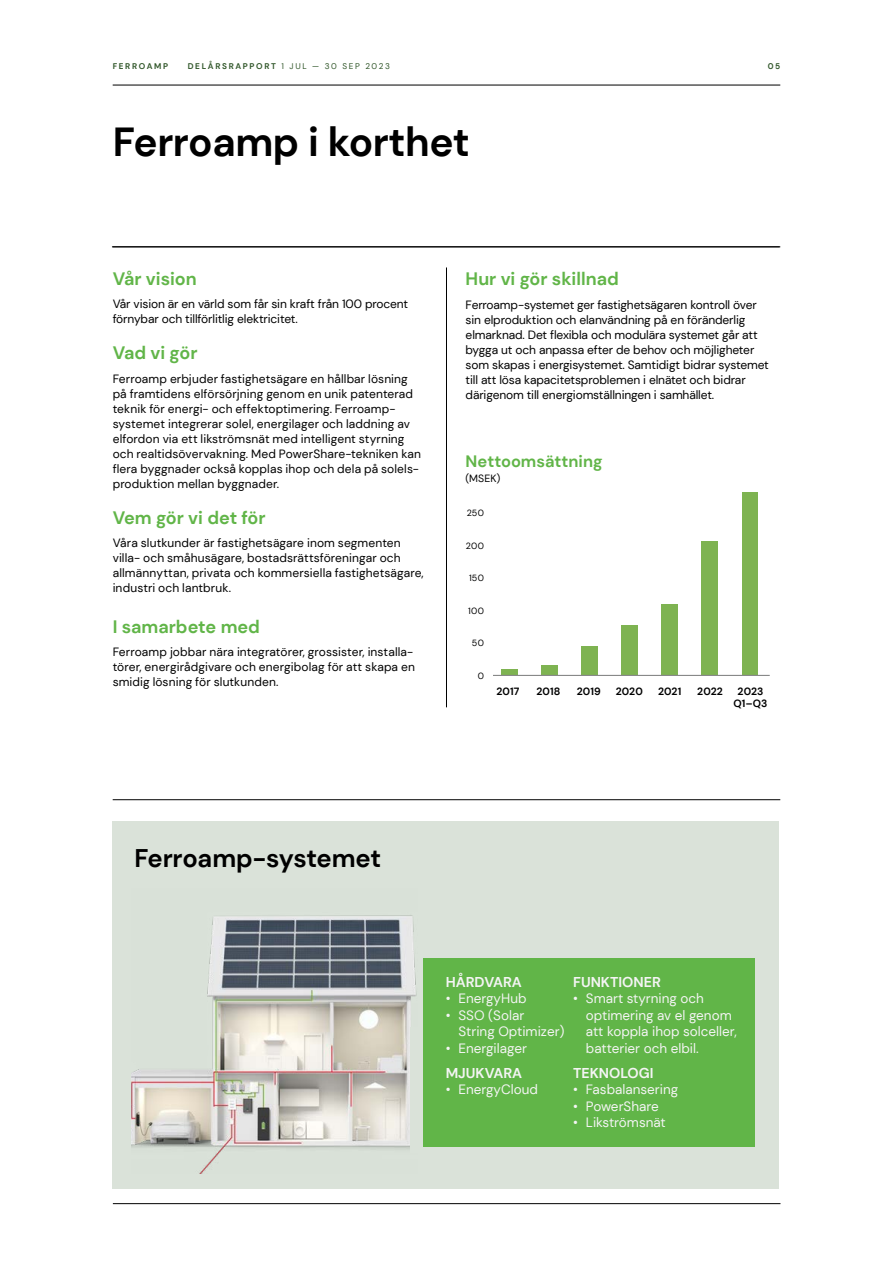
<style>
.page{position:relative;width:893px;height:1263px;background:#fff}
.page>*{position:absolute;margin:0;border:0;box-sizing:border-box;transform-origin:0 0}
.t1{font:700 40.5px "DM Sans";letter-spacing:-.01em;color:#000}
.t2{font:700 25.5px "DM Sans";letter-spacing:-.01em;color:#000}
.t3{font:700 18px "DM Sans";color:#61b548}
.t4{font:700 16.5px "DM Sans";color:#61b548}
.t5{font:700 14.25px "DM Sans";color:#f4f4f4}
.t6{font:13.5px/16.5px "DM Sans";color:#f4f4f4}
.t7{font:12px/15px "DM Sans";color:#000}
.t8{font:700 10.5px/12px "DM Sans";letter-spacing:.01em;color:#000;text-align:center}
.t9{font:10.5px "DM Sans";color:#000}
.t10{font:9.45px/11.6px "DM Sans";letter-spacing:-.015em;color:#010202;text-align:center;scale:.77 1}
.t11{font:9px "DM Sans";letter-spacing:.02em;color:#000}
.t12{font:8.25px "DM Sans";letter-spacing:.2em;color:#305629}
.t13{font:700 8.25px "DM Sans";letter-spacing:.2em;color:#305629}
.s1{font-weight:700}
</style>
<div class="page">
<hr style="left:113px;top:85px;width:667px;height:1px;background:#000">
<hr style="left:113px;top:1203px;width:667px;height:1px;background:#000">
<hr style="left:113px;top:799px;width:667px;height:1px;background:#000">
<hr style="left:446px;top:267px;width:1px;height:440px;background:#000">
<div style="left:501px;top:669px;width:16px;height:6px;background:#7eb351"></div>
<div style="left:542px;top:665px;width:16px;height:10px;background:#7eb351"></div>
<div style="left:581px;top:646px;width:16px;height:29px;background:#7eb351"></div>
<div style="left:622px;top:625px;width:16px;height:50px;background:#7eb351"></div>
<div style="left:661px;top:604px;width:16px;height:71px;background:#7eb351"></div>
<div style="left:702px;top:541px;width:16px;height:134px;background:#7eb351"></div>
<div style="left:742px;top:492px;width:16px;height:183px;background:#7eb351"></div>
<hr style="left:493px;top:675px;width:277px;height:1px;background:#888989">
<div style="left:113px;top:821px;width:666px;height:367px;background:#dae2d9"></div>
<div style="left:423px;top:958px;width:332px;height:188px;background:#61b548"></div>
<img style="left:131px;top:915px;width:286px;height:259px">
<svg style="left:131px;top:1057px;width:7px;height:17px"></svg>
<div style="left:410px;top:1027px;width:9px;height:125px;background:#dae2d9"></div>
<hr style="left:112px;top:247px;width:668px;height:1px;background:#000">
<p class="t13" style="left:113px;top:61px;width:57px">FERROAMP</p>
<p class="t12" style="left:188px;top:61px;width:204px"><span class="s1">DELÅRSRAPPORT</span> 1 JUL — 30 SEP 2023</p>
<p class="t13" style="left:768px;top:61px;width:14px">05</p>
<h1 class="t1" style="left:113px;top:117px;width:359px">Ferroamp i korthet</h1>
<h3 class="t3" style="left:113px;top:267px;width:86px">Vår vision</h3>
<p class="t7" style="left:113px;top:297px;width:297px">Vår vision är en värld som får sin kraft från 100 procent förnybar och tillförlitlig elektricitet.</p>
<h3 class="t3" style="left:113px;top:342px;width:86px">Vad vi gör</h3>
<p class="t7" style="left:113px;top:371px;width:310px">Ferroamp erbjuder fastighetsägare en hållbar lösning på framtidens elförsörjning genom en unik patenterad teknik för energi- och effektoptimering. Ferroamp&shy;systemet integrerar solel, energilager och laddning av elfordon via ett likströmsnät med intelligent styrning och realtidsövervakning. Med PowerShare-tekniken kan flera byggnader också kopplas ihop och dela på solels&shy;produktion mellan byggnader.</p>
<h3 class="t3" style="left:113px;top:506px;width:154px">Vem gör vi det för</h3>
<p class="t7" style="left:113px;top:536px;width:313px">Våra slutkunder är fastighetsägare inom segmenten villa- och småhusägare, bostadsrättsföreningar och allmännyttan, privata och kommersiella fastighetsägare, industri och lantbruk.</p>
<h3 class="t3" style="left:113px;top:615px;width:149px">I samarbete med</h3>
<p class="t7" style="left:113px;top:645px;width:304px">Ferroamp jobbar nära integratörer, grossister, installa&shy;törer, energirådgivare och energibolag för att skapa en smidig lösning för slutkunden.</p>
<h3 class="t3" style="left:466px;top:268px;width:155px">Hur vi gör skillnad</h3>
<p class="t7" style="left:466px;top:297px;width:305px">Ferroamp-systemet ger fastighetsägaren kontroll över sin elproduktion och elanvändning på en föränderlig elmarknad. Det flexibla och modulära systemet går att bygga ut och anpassa efter de behov och möjligheter som skapas i energisystemet. Samtidigt bidrar systemet till att lösa kapacitetsproblemen i elnätet och bidrar därigenom till energiomställningen i samhället.</p>
<h3 class="t4" style="left:466px;top:451px;width:138px">Nettoomsättning</h3>
<p class="t9" style="left:466px;top:472px;width:36px">(MSEK)</p>
<p class="t11" style="left:467px;top:507px;width:19px">250</p>
<p class="t11" style="left:466px;top:540px;width:20px">200</p>
<p class="t11" style="left:469px;top:572px;width:16px">150</p>
<p class="t11" style="left:468px;top:605px;width:17px">100</p>
<p class="t11" style="left:472px;top:637px;width:13px">50</p>
<p class="t11" style="left:478px;top:670px;width:8px">0</p>
<p class="t10" style="left:468px;top:473px;width:21px">300</p>
<p class="t10" style="left:469px;top:505px;width:20px">250</p>
<p class="t10" style="left:468px;top:538px;width:20px">200</p>
<p class="t10" style="left:470px;top:571px;width:16px">150</p>
<p class="t10" style="left:470px;top:603px;width:18px">100</p>
<p class="t10" style="left:473px;top:636px;width:14px">50</p>
<p class="t10" style="left:477px;top:669px;width:8px">0</p>
<p class="t10" style="left:502px;top:683px;width:21px">2017</p>
<p class="t10" style="left:542px;top:683px;width:22px">2018</p>
<p class="t10" style="left:582px;top:683px;width:22px">2019</p>
<p class="t10" style="left:620px;top:683px;width:26px">2020</p>
<p class="t10" style="left:662px;top:683px;width:22px">2021</p>
<p class="t10" style="left:701px;top:683px;width:25px">2022</p>
<p class="t10" style="left:734px;top:683px;width:42px">2023 Q1-<br>Q3</p>
<p class="t8" style="left:496px;top:685px;width:24px">2017</p>
<p class="t8" style="left:536px;top:685px;width:26px">2018</p>
<p class="t8" style="left:577px;top:685px;width:26px">2019</p>
<p class="t8" style="left:616px;top:685px;width:29px">2020</p>
<p class="t8" style="left:658px;top:685px;width:25px">2021</p>
<p class="t8" style="left:697px;top:685px;width:27px">2022</p>
<p class="t8" style="left:733px;top:685px;width:36px">2023<br>Q1–Q3</p>
<h2 class="t2" style="left:134px;top:842px;width:248px">Ferroamp-systemet</h2>
<p class="t5" style="left:446px;top:973px;width:78px">HÅRDVARA</p>
<p class="t6" style="left:446px;top:990px;width:82px">• EnergyHub</p>
<p class="t6" style="left:458px;top:1007px;width:108px;text-indent:-13px">• SSO (Solar<br>String Optimizer)</p>
<p class="t6" style="left:446px;top:1040px;width:83px">• Energilager</p>
<p class="t5" style="left:446px;top:1064px;width:78px">MJUKVARA</p>
<p class="t6" style="left:446px;top:1081px;width:94px">• EnergyCloud</p>
<p class="t5" style="left:573px;top:973px;width:89px">FUNKTIONER</p>
<p class="t6" style="left:586px;top:990px;width:152px;text-indent:-13px">• Smart styrning och optimering av el genom att koppla ihop solceller, batterier och elbil.</p>
<p class="t5" style="left:573px;top:1064px;width:82px">TEKNOLOGI</p>
<p class="t6" style="left:573px;top:1081px;width:107px">• Fasbalansering</p>
<p class="t6" style="left:573px;top:1098px;width:87px">• PowerShare</p>
<p class="t6" style="left:573px;top:1114px;width:94px">• Likströmsnät</p>
</div>
